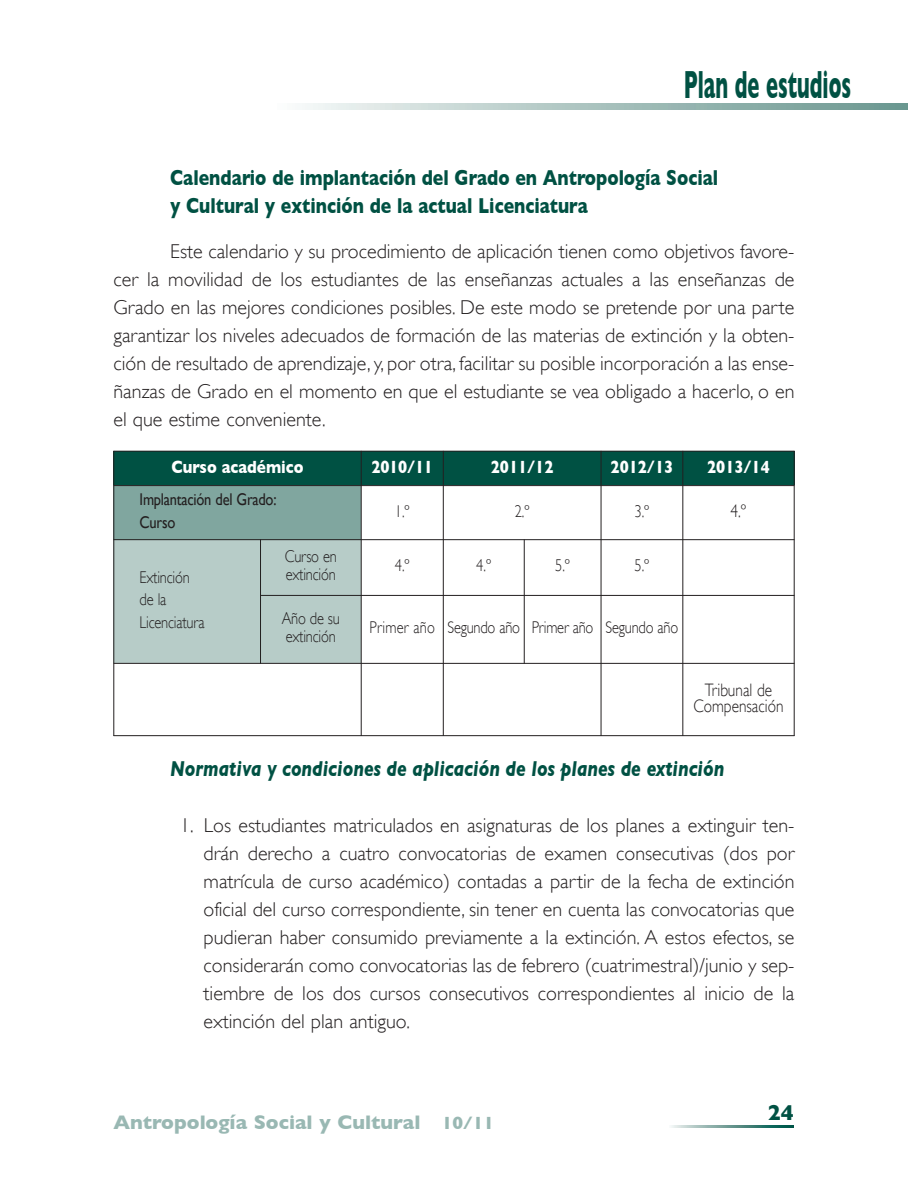
<style>
.page{position:relative;width:908px;height:1191px;background:#fff}
.page>*{position:absolute;margin:0;border:0;box-sizing:border-box;transform-origin:0 0}
.t1{font:700 40px "Gill Sans";color:#005143;scale:.5 1}
.t2{font:700 22px/28px "Gill Sans";color:#005143;scale:.8 1}
.t3{font:italic 700 22px "Gill Sans";color:#005143;scale:.8 1}
.t4{font:700 22px "Gill Sans";color:#005143}
.t5{font:300 20px/28px "Gill Sans";color:#231f20;text-align:justify}
.t6{font:700 20px "Gill Sans";color:#99b8b3}
.t7{font:700 18px "Gill Sans";color:#fff;scale:.85 1}
.t8{font:300 18px/16px "Gill Sans";color:#231f20;text-align:center;scale:.85 1}
.t9{font:300 17px/22.8px "Gill Sans";letter-spacing:-.015em;color:#231f20;scale:.85 1}
.t10{font:17px/22.8px "Gill Sans";letter-spacing:-.015em;color:#231f20;scale:.85 1}
.s1{font-size:18px}
</style>
<div class="page">
<svg style="left:671px;top:1125px;width:122px;height:2px"></svg>
<svg style="left:305px;top:104px;width:602px;height:5px;background:#aac3be"></svg>
<div style="left:113px;top:451px;width:248px;height:34px;background:#005143"></div>
<div style="left:361px;top:451px;width:82px;height:34px;background:#005143"></div>
<div style="left:443px;top:451px;width:157px;height:34px;background:#005143"></div>
<div style="left:600px;top:451px;width:82px;height:34px;background:#005143"></div>
<div style="left:682px;top:451px;width:112px;height:34px;background:#005143"></div>
<div style="left:113px;top:485px;width:248px;height:54px;background:#80a69f"></div>
<div style="left:113px;top:539px;width:147px;height:124px;background:#b7ccc8"></div>
<div style="left:260px;top:539px;width:101px;height:56px;background:#b7ccc8"></div>
<div style="left:260px;top:595px;width:101px;height:68px;background:#b7ccc8"></div>
<hr style="left:113px;top:451px;width:1px;height:285px;background:#231f20">
<hr style="left:260px;top:539px;width:1px;height:124px;background:#231f20">
<hr style="left:361px;top:451px;width:1px;height:285px;background:#231f20">
<hr style="left:443px;top:451px;width:1px;height:285px;background:#231f20">
<hr style="left:523px;top:539px;width:1px;height:124px;background:#231f20">
<hr style="left:600px;top:451px;width:1px;height:285px;background:#231f20">
<hr style="left:682px;top:451px;width:1px;height:285px;background:#231f20">
<hr style="left:793px;top:451px;width:1px;height:285px;background:#231f20">
<hr style="left:113px;top:451px;width:681px;height:1px;background:#231f20">
<hr style="left:113px;top:485px;width:681px;height:1px;background:#231f20">
<hr style="left:113px;top:539px;width:681px;height:1px;background:#231f20">
<hr style="left:260px;top:595px;width:534px;height:1px;background:#231f20">
<hr style="left:113px;top:663px;width:681px;height:1px;background:#231f20">
<hr style="left:113px;top:735px;width:681px;height:1px;background:#231f20">
<h1 class="t1" style="left:683px;top:61px;width:336px">Plan de estudios</h1>
<p class="t2" style="left:170px;top:164px;width:686px">Calendario de implantación del Grado en Antropología Social y Cultural y extinción de la actual Licenciatura</p>
<p class="t5" style="left:113px;top:237px;width:682px;text-indent:57px">Este calendario y su procedimiento de aplicación tienen como objetivos favore&shy;cer la movilidad de los estudiantes de las enseñanzas actuales a las enseñanzas de Grado en las mejores condiciones posibles. De este modo se pretende por una parte garantizar los niveles adecuados de formación de las materias de extinción y la obten&shy;ción de resultado de aprendizaje, y, por otra, facilitar su posible incorporación a las ense&shy;ñanzas de Grado en el momento en que el estudiante se vea obligado a hacerlo, o en el que estime conveniente.</p>
<p class="t7" style="left:171px;top:456px;width:157px">Curso académico</p>
<p class="t7" style="left:371px;top:456px;width:74px">2010/11</p>
<p class="t7" style="left:490px;top:456px;width:75px">2011/12</p>
<p class="t7" style="left:610px;top:456px;width:75px">2012/13</p>
<p class="t7" style="left:706px;top:456px;width:75px">2013/14</p>
<p class="t10" style="left:139px;top:488px;width:162px">Implantación del Grado:<br>Curso</p>
<p class="t9" style="left:394px;top:499px;width:19px">1.º</p>
<p class="t9" style="left:514px;top:499px;width:19px">2.º</p>
<p class="t9" style="left:634px;top:499px;width:19px">3.º</p>
<p class="t8" style="left:730px;top:503px;width:20px">4.º</p>
<p class="t9" style="left:139px;top:565px;width:78px">Extinción de la<br>Licenciatura</p>
<p class="t9" style="left:284px;top:548px;width:63px;line-height:18px">Curso en extinción</p>
<p class="t9" style="left:394px;top:554px;width:19px">4.º</p>
<p class="t9" style="left:476px;top:554px;width:19px">4.º</p>
<p class="t9" style="left:555px;top:554px;width:19px">5.º</p>
<p class="t9" style="left:634px;top:554px;width:19px">5.º</p>
<p class="t9" style="left:281px;top:609px;width:70px;line-height:18px">Año de su extinción</p>
<p class="t9" style="left:369px;top:616px;width:364px">Primer año Segundo año Primer año Segundo año</p>
<p class="t8" style="left:693px;top:681px;width:107px">Tribunal de<br>Compensación</p>
<p class="t3" style="left:170px;top:756px;width:693px">Normativa y condiciones de aplicación de los planes de extinción</p>
<p class="t5" style="left:203px;top:811px;width:592px;text-indent:-23px">1. Los estudiantes matriculados en asignaturas de los planes a extinguir ten&shy;drán derecho a cuatro convocatorias de examen consecutivas (dos por matrícula de curso académico) contadas a partir de la fecha de extinción oficial del curso correspondiente, sin tener en cuenta las convocatorias que pudieran haber consumido previamente a la extinción. A estos efectos, se considerarán como convocatorias las de febrero (cuatrimestral)/junio y sep&shy;tiembre de los dos cursos consecutivos correspondientes al inicio de la extinción del plan antiguo.</p>
<p class="t6" style="left:113px;top:1111px;width:382px">Antropología Social y Cultural <span class="s1">10/11</span></p>
<p class="t4" style="left:767px;top:1099px;width:28px">24</p>
</div>
